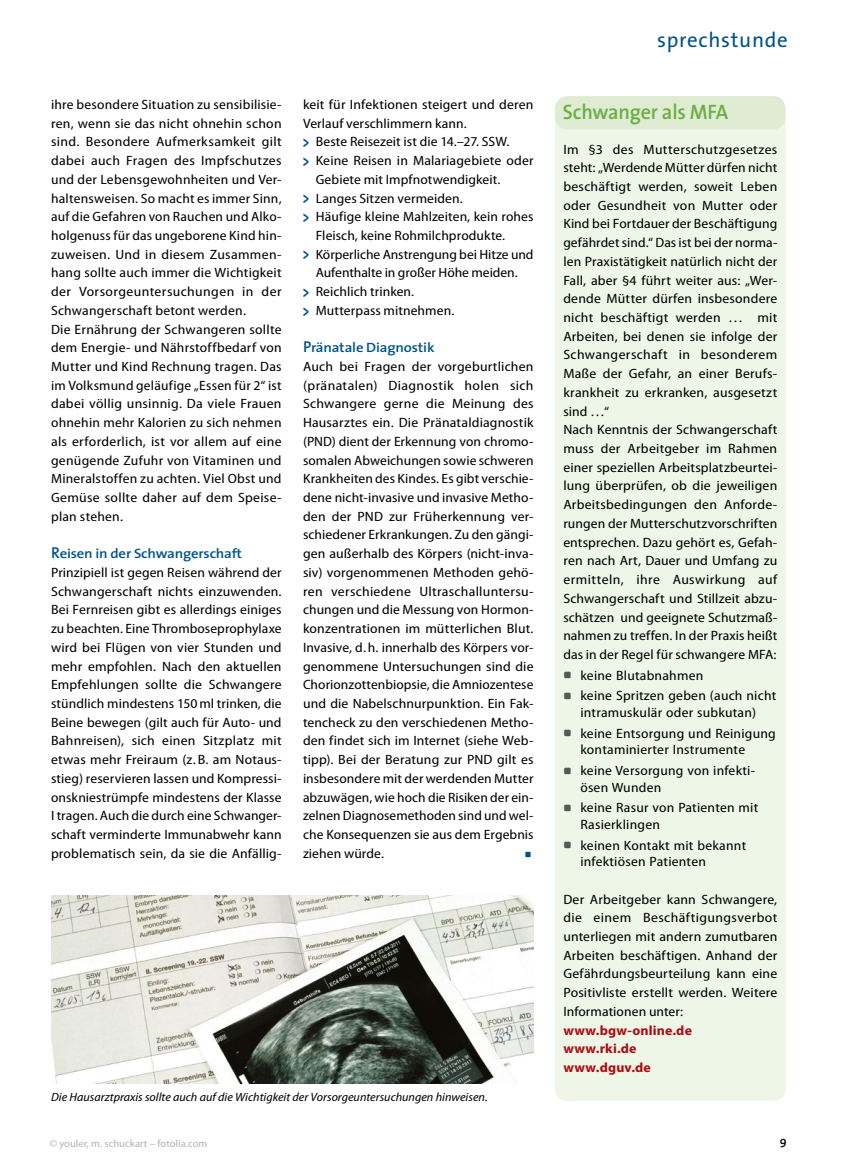
<style>
.page{position:relative;width:851px;height:1170px;background:#fff}
.page>*{position:absolute;margin:0;border:0;box-sizing:border-box;transform-origin:0 0}
.t1{font:600 21px "The Sans";letter-spacing:-.01em;color:#6aaf44;scale:.96 1}
.t2{font:21px "The Sans";letter-spacing:.035em;color:#005387}
.t3{font:semi-condensed 13.5px/18.8px "Myriad Pro";letter-spacing:.01em;color:#000;text-align:justify;scale:1.11 1}
.t4{font:semi-condensed 13.5px/18.8px "Myriad Pro";letter-spacing:.01em;color:#000;scale:1.1 1}
.t5{font:600 13.5px "The Sans";letter-spacing:-.01em;color:#005387;scale:1.1 1}
.t6{font:700 semi-condensed 13.5px/18.8px "Myriad Pro";letter-spacing:.01em;color:#ae0c12;scale:1.1 1}
.t7{font:500 13.5px "Q Type Cond";color:#005387}
.t8{font:italic semi-condensed 12px "Myriad Pro";color:#000;scale:1.1 1}
.t9{font:600 12px "The Sans";color:#000}
.t10{font:semi-condensed 10.5px "Myriad Pro";color:#b1b3b5;scale:1.1 1}
.s1{font-size:15.75px}
.s2{font-family:"VAG Rounded";font-weight:700;font-stretch:normal;font-size:16.5px;color:#005387}
.s3{font-family:"Button Bonus Rounded Positive";font-stretch:normal;font-size:8.1px;color:#565757}
</style>
<div class="page">
<div style="left:554px;top:109px;width:231px;height:991px;background:#eef6e7;border-radius:13px"></div>
<div style="left:554px;top:96px;width:231px;height:33px;background:#dfecd3;border-radius:13px"></div>
<img style="left:51px;top:895px;width:482px;height:188px">
<p class="t4" style="left:51px;top:95px;width:211px">ihre besondere Situation zu sensibilisie&shy;ren, wenn sie das nicht ohnehin schon sind. Besondere Aufmerksamkeit gilt dabei auch Fragen des Impfschutzes und der Lebensgewohnheiten und Ver&shy;haltensweisen. So macht es immer Sinn, auf die Gefahren von Rauchen und Alko&shy;holgenuss für das ungeborene Kind hin&shy;zuweisen. Und in diesem Zusammen&shy;hang sollte auch immer die Wichtigkeit der Vorsorgeuntersuchungen in der Schwangerschaft betont werden.<br>Die Ernährung der Schwangeren sollte dem Energie- und Nährstoffbedarf von Mutter und Kind Rechnung tragen. Das im Volksmund geläufige „Essen für 2“ ist dabei völlig unsinnig. Da viele Frauen ohnehin mehr Kalorien zu sich nehmen als erforderlich, ist vor allem auf eine genügende Zufuhr von Vitaminen und Mineralstoffen zu achten. Viel Obst und Gemüse sollte daher auf dem Speise&shy;plan stehen.</p>
<p class="t5" style="left:51px;top:545px;width:175px"><span class="s1">R</span>eisen in der Schwangerschaft</p>
<p class="t4" style="left:51px;top:563px;width:211px;text-align:justify">Prinzipiell ist gegen Reisen während der Schwangerschaft nichts einzuwenden.<br>Bei Fernreisen gibt es allerdings einiges zu beachten. Eine Thromboseprophylaxe wird bei Flügen von vier Stunden und mehr empfohlen. Nach den aktuellen Empfehlungen sollte die Schwangere stündlich mindestens 150ml trinken, die Beine bewegen (gilt auch für Auto- und Bahnreisen), sich einen Sitzplatz mit etwas mehr Freiraum (z. B. am Notaus&shy;stieg) reservieren lassen und Kompressi&shy;onskniestrümpfe mindestens der Klasse I tragen. Auch die durch eine Schwanger&shy;schaft verminderte Immunabwehr kann problematisch sein, da sie die Anfällig-</p>
<p class="t3" style="left:303px;top:95px;width:209px">keit für Infektionen steigert und deren</p>
<p class="t4" style="left:303px;top:114px;width:150px">Verlauf verschlimmern kann.</p>
<p class="t4" style="left:303px;top:133px;width:189px"><span class="s2">&gt;</span> Beste Reisezeit ist die 14.–27. SSW.</p>
<p class="t3" style="left:303px;top:151px;width:209px"><span class="s2">&gt;</span> Keine Reisen in Malariagebiete oder</p>
<p class="t4" style="left:316px;top:170px;width:169px">Gebiete mit Impfnotwendigkeit.</p>
<p class="t4" style="left:303px;top:189px;width:147px"><span class="s2">&gt;</span> Langes Sitzen vermeiden.</p>
<p class="t4" style="left:303px;top:208px;width:211px"><span class="s2">&gt;</span> Häufige kleine Mahlzeiten, kein rohes</p>
<p class="t4" style="left:316px;top:226px;width:174px">Fleisch, keine Rohmilchprodukte.</p>
<p class="t4" style="left:303px;top:245px;width:211px"><span class="s2">&gt;</span> Körperliche Anstrengung bei Hitze und</p>
<p class="t4" style="left:316px;top:264px;width:185px">Aufenthalte in großer Höhe meiden.</p>
<p class="t4" style="left:303px;top:282px;width:103px"><span class="s2">&gt;</span> Reichlich trinken.</p>
<p class="t4" style="left:303px;top:301px;width:139px"><span class="s2">&gt;</span> Mutterpass mitnehmen.</p>
<p class="t5" style="left:303px;top:339px;width:121px"><span class="s1">P</span>ränatale Diagnostik</p>
<p class="t3" style="left:303px;top:357px;width:209px">Auch bei Fragen der vorgeburtlichen (pränatalen) Diagnostik holen sich Schwangere gerne die Meinung des Hausarztes ein. Die Pränataldiagnostik (PND) dient der Erkennung von chromo&shy;somalen Abweichungen sowie schweren Krankheiten des Kindes. Es gibt verschie&shy;dene nicht-invasive und invasive Metho&shy;den der PND zur Früherkennung ver&shy;schiedener Erkrankungen. Zu den gängi&shy;gen außerhalb des Körpers (nicht-inva&shy;siv) vorgenommenen Methoden gehö&shy;ren verschiedene Ultraschalluntersu&shy;chungen und die Messung von Hormon&shy;konzentrationen im mütterlichen Blut.<br>Invasive, d.h. innerhalb des Körpers vor&shy;genommene Untersuchungen sind die Chorionzottenbiopsie, die Amniozentese und die Nabelschnurpunktion. Ein Fak&shy;tencheck zu den verschiedenen Metho&shy;den findet sich im Internet (siehe Web&shy;tipp). Bei der Beratung zur PND gilt es insbesondere mit der werdenden Mutter abzuwägen, wie hoch die Risiken der ein&shy;zelnen Diagnosemethoden sind und wel&shy;che Konsequenzen sie aus dem Ergebnis ziehen würde.</p>
<p class="t7" style="left:523px;top:846px;width:12px">•</p>
<p class="t8" style="left:51px;top:1090px;width:398px">Die Hausarztpraxis sollte auch auf die Wichtigkeit der Vorsorgeuntersuchungen hinweisen.</p>
<p class="t10" style="left:49px;top:1137px;width:145px">© youler, m. schuckart – fotolia.com</p>
<h1 class="t2" style="left:657px;top:27px;width:132px">sprechstunde</h1>
<h1 class="t1" style="left:563px;top:98px;width:174px">Schwanger als MFA</h1>
<p class="t3" style="left:563px;top:140px;width:194px;text-align:left">Im §3 des Mutterschutzgesetzes steht: „Werdende Mütter dürfen nicht beschäftigt werden, soweit Leben oder Gesundheit von Mutter oder Kind bei Fortdauer der Beschäftigung gefährdet sind.“ Das ist bei der norma&shy;len Praxistätigkeit natürlich nicht der Fall, aber §4 führt weiter aus: „Wer&shy;dende Mütter dürfen insbesondere nicht beschäftigt werden … mit Arbeiten, bei denen sie infolge der Schwangerschaft in besonderem Maße der Gefahr, an einer Berufs&shy;krankheit zu erkranken, ausgesetzt sind …“<br>Nach Kenntnis der Schwangerschaft muss der Arbeitgeber im Rahmen einer speziellen Arbeitsplatzbeurtei&shy;lung überprüfen, ob die jeweiligen Arbeitsbedingungen den Anforde&shy;rungen der Mutterschutzvorschriften entsprechen. Dazu gehört es, Gefah&shy;ren nach Art, Dauer und Umfang zu ermitteln, ihre Auswirkung auf Schwangerschaft und Stillzeit abzu&shy;schätzen und geeignete Schutzmaß&shy;nahmen zu treffen. In der Praxis heißt das in der Regel für schwangere MFA:</p>
<p class="t4" style="left:563px;top:665px;width:195px;line-height:20.7px"><span class="s3">±</span> keine Blutabnahmen<br><span class="s3">±</span> keine Spritzen geben (auch nicht</p>
<p class="t4" style="left:563px;top:702px;width:194px;line-height:20.7px;text-align:center">intramuskulär oder subkutan)<br><span class="s3">±</span> keine Entsorgung und Reinigung</p>
<p class="t4" style="left:563px;top:739px;width:176px;line-height:20.7px;text-align:center">kontaminierter Instrumente<br><span class="s3">±</span> keine Versorgung von infekti-</p>
<p class="t4" style="left:563px;top:776px;width:179px;line-height:20.7px;text-indent:17px">ösen Wunden<br><span class="s3">±</span> keine Rasur von Patienten mit</p>
<p class="t4" style="left:563px;top:814px;width:168px;line-height:20.7px;text-indent:17px">Rasierklingen<br><span class="s3">±</span> keinen Kontakt mit bekannt</p>
<p class="t4" style="left:580px;top:852px;width:116px">infektiösen Patienten</p>
<p class="t3" style="left:563px;top:889px;width:194px">Der Arbeitgeber kann Schwangere, die einem Beschäftigungsverbot unterliegen mit andern zumutbaren Arbeiten beschäftigen. Anhand der Gefährdungsbeurteilung kann eine Positivliste erstellt werden. Weitere Informationen unter:</p>
<p class="t6" style="left:563px;top:1020px;width:118px">www.bgw-online.de www.rki.de www.dguv.de</p>
<p class="t9" style="left:779px;top:1133px;width:8px">9</p>
</div>
